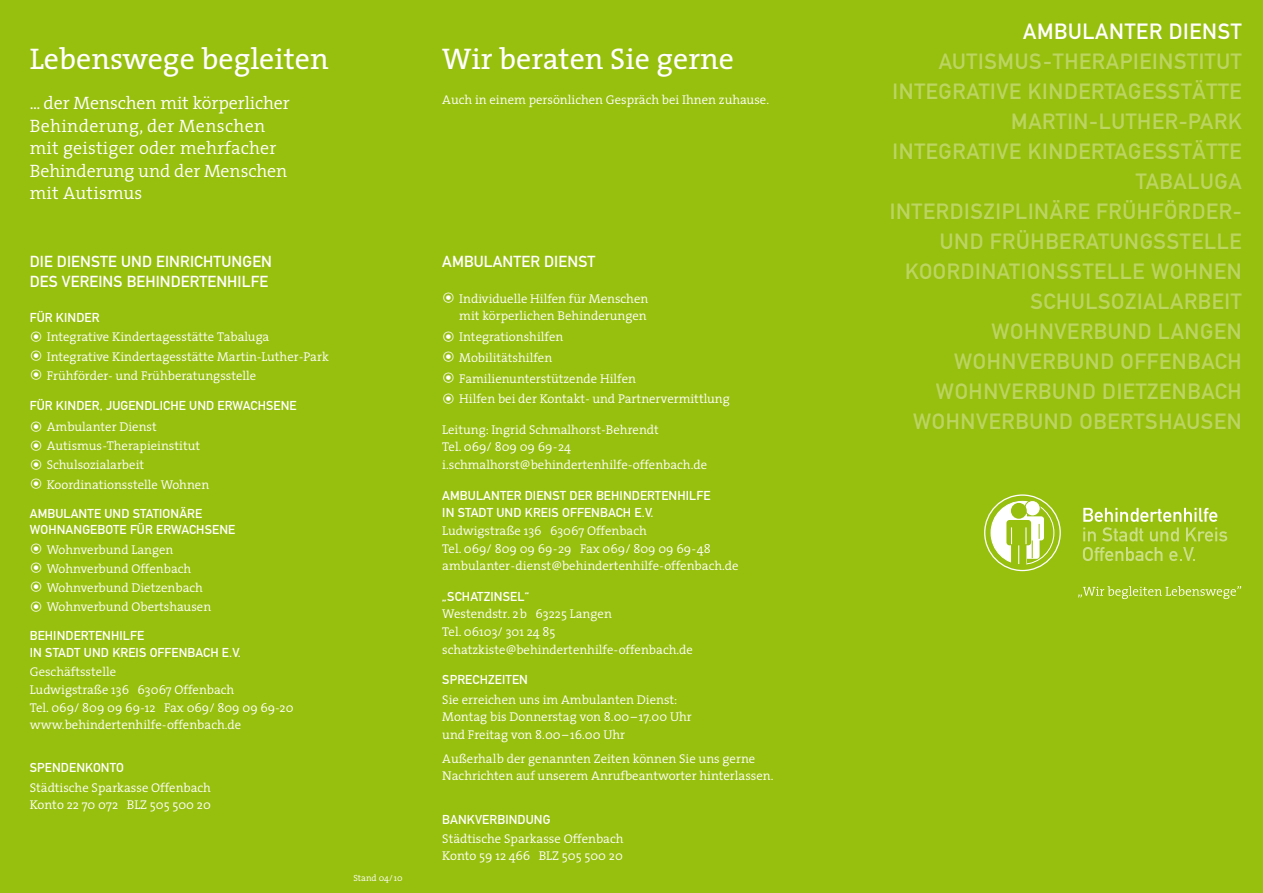
<style>
.page{position:relative;width:1263px;height:893px;background:#97bf0d}
.page>*{position:absolute;margin:0;border:0;box-sizing:border-box;transform-origin:0 0}
.t1{font:30px "The Serif";color:#fff}
.t2{font:21.75px "DIN Mittelschrift";letter-spacing:.03em;color:#bcd562}
.t3{font:21.75px "DIN Mittelschrift";letter-spacing:.03em;color:#fff}
.t4{font:300 18px/22.5px "The Serif";letter-spacing:.005em;color:#fff}
.t5{font:15.75px "DIN Mittelschrift";letter-spacing:.01em;color:#fff}
.t6{font:300 12.75px/17.7px "The Serif";color:#fff}
.t7{font:12.75px/16.5px "DIN Mittelschrift";letter-spacing:.01em;color:#fff}
.t8{font:300 9px "The Serif";color:#fff}
.s1{font-family:"Button Bonus Circle Positive";font-weight:400}
</style>
<div class="page">
<div style="left:991px;top:501px;width:63px;height:63px;background:#fff;border-radius:50%"></div>
<svg style="left:1027px;top:501px;width:27px;height:63px"></svg>
<div style="left:990px;top:501px;width:64px;height:64px;border:1px solid #fff;border-radius:50%"></div>
<div style="left:984px;top:494px;width:77px;height:77px;border:1px solid #fff;border-radius:50%"></div>
<div style="left:1025px;top:500px;width:15px;height:16px;background:#fff;border-radius:50%"></div>
<div style="left:1024px;top:500px;width:16px;height:16px;border:1px solid #97bf0d;border-radius:50%"></div>
<div style="left:1020px;top:516px;width:24px;height:24px;background:#fff;border-radius:3px"></div>
<svg style="left:1025px;top:531px;width:14px;height:28px"></svg>
<svg style="left:1032px;top:540px;width:1px;height:18px"></svg>
<svg style="left:1039px;top:524px;width:1px;height:15px"></svg>
<div style="left:1011px;top:503px;width:16px;height:16px;background:#97bf0d;border-radius:50%"></div>
<div style="left:1006px;top:520px;width:25px;height:25px;background:#97bf0d;border-radius:3px"></div>
<div style="left:1011px;top:538px;width:15px;height:29px;background:#97bf0d;border-radius:3px"></div>
<svg style="left:1018px;top:545px;width:1px;height:19px"></svg>
<svg style="left:1025px;top:527px;width:1px;height:17px"></svg>
<svg style="left:1083px;top:547px;width:79px;height:14px"></svg>
<svg style="left:1169px;top:547px;width:26px;height:14px"></svg>
<svg style="left:1083px;top:508px;width:144px;height:33px"></svg>
<svg style="left:1078px;top:586px;width:164px;height:13px"></svg>
<svg style="left:1011px;top:528px;width:1px;height:16px"></svg>
<h1 class="t1" style="left:30px;top:34px;width:301px">Lebenswege begleiten</h1>
<h3 class="t4" style="left:30px;top:91px;width:262px">... der Menschen mit körperlicher<br>Behinderung, der Menschen mit geistiger oder mehrfacher<br>Behinderung und der Menschen mit Autismus</h3>
<p class="t5" style="left:30px;top:253px;width:47px">DIE DIENSTE</p>
<p class="t5" style="left:121px;top:253px;width:11px">UND</p>
<p class="t5" style="left:156px;top:253px;width:19px">EINRICHTUNGEN</p>
<p class="t5" style="left:30px;top:272px;width:10px">DES</p>
<p class="t5" style="left:62px;top:272px;width:19px">VEREINS</p>
<p class="t5" style="left:127px;top:272px;width:20px">BEHINDERTENHILFE</p>
<p class="t7" style="left:30px;top:309px;width:9px">FÜR</p>
<p class="t7" style="left:56px;top:309px;width:17px">KINDER</p>
<p class="t6" style="left:30px;top:327px;width:301px;line-height:19.2px"><span class="s1">&gt;</span> Integrative Kindertagesstätte Tabaluga<br><span class="s1">&gt;</span> Integrative Kindertagesstätte Martin-Luther-Park <span class="s1">&gt;</span> Frühförder- und Frühberatungsstelle</p>
<p class="t7" style="left:30px;top:397px;width:9px">FÜR</p>
<p class="t7" style="left:56px;top:397px;width:17px">KINDER</p>
<p class="t7" style="left:100px;top:397px;width:21px">, JUGENDLICHE</p>
<p class="t7" style="left:189px;top:397px;width:9px">UND</p>
<p class="t7" style="left:218px;top:397px;width:17px">ERWACHSENE</p>
<p class="t6" style="left:30px;top:417px;width:181px;line-height:19.2px"><span class="s1">&gt;</span> Ambulanter Dienst<br><span class="s1">&gt;</span> Autismus-Therapieinstitut <span class="s1">&gt;</span> Schulsozialarbeit<br><span class="s1">&gt;</span> Koordinationsstelle Wohnen</p>
<p class="t7" style="left:30px;top:505px;width:17px">AMBULANTE</p>
<p class="t7" style="left:104px;top:505px;width:9px">UND</p>
<p class="t7" style="left:133px;top:505px;width:8px">STATIONÄRE</p>
<p class="t7" style="left:30px;top:522px;width:20px">WOHNANGEBOTE</p>
<p class="t7" style="left:130px;top:522px;width:9px">FÜR</p>
<p class="t7" style="left:156px;top:522px;width:17px">ERWACHSENE</p>
<p class="t6" style="left:30px;top:539px;width:183px;line-height:19.2px"><span class="s1">&gt;</span> Wohnverbund Langen<br><span class="s1">&gt;</span> Wohnverbund Offenbach<br><span class="s1">&gt;</span> Wohnverbund Dietzenbach <span class="s1">&gt;</span> Wohnverbund Obertshausen</p>
<p class="t7" style="left:30px;top:628px;width:31px">BEHINDERTENHILFE<br>IN STADT</p>
<p class="t7" style="left:84px;top:644px;width:9px">UND</p>
<p class="t7" style="left:112px;top:644px;width:16px">KREIS</p>
<p class="t7" style="left:150px;top:644px;width:17px">OFFENBACH</p>
<p class="t7" style="left:222px;top:644px;width:21px">E.V.</p>
<p class="t6" style="left:30px;top:663px;width:265px">Geschäftsstelle<br>Ludwigstraße 136 63067 Offenbach<br>Tel. 069/ 809 09 69-12 Fax 069/ 809 09 69-20 www.behindertenhilfe-offenbach.de</p>
<p class="t7" style="left:30px;top:760px;width:17px">SPENDENKONTO</p>
<p class="t6" style="left:30px;top:778px;width:183px">Städtische Sparkasse Offenbach<br>Konto 22 70 072 BLZ 505 500 20</p>
<p class="t8" style="left:353px;top:871px;width:51px">Stand 04/10</p>
<h1 class="t1" style="left:442px;top:34px;width:293px">Wir beraten Sie gerne</h1>
<p class="t6" style="left:442px;top:91px;width:328px">Auch in einem persönlichen Gespräch bei Ihnen zuhause.</p>
<p class="t5" style="left:442px;top:253px;width:21px">AMBULANTER</p>
<p class="t5" style="left:544px;top:253px;width:20px">DIENST</p>
<p class="t6" style="left:442px;top:289px;width:208px;text-align:right"><span class="s1">&gt;</span> Individuelle Hilfen für Menschen mit körperlichen Behinderungen</p>
<p class="t6" style="left:442px;top:326px;width:289px;line-height:20.7px"><span class="s1">&gt;</span> Integrationshilfen<br><span class="s1">&gt;</span> Mobilitätshilfen<br><span class="s1">&gt;</span> Familienunterstützende Hilfen<br><span class="s1">&gt;</span> Hilfen bei der Kontakt- und Partnervermittlung</p>
<p class="t6" style="left:442px;top:420px;width:266px">Leitung: Ingrid Schmalhorst-Behrendt<br>Tel. 069/ 809 09 69-24 i.schmalhorst@behindertenhilfe-offenbach.de</p>
<p class="t7" style="left:442px;top:487px;width:17px">AMBULANTER</p>
<p class="t7" style="left:525px;top:487px;width:16px">DIENST</p>
<p class="t7" style="left:570px;top:487px;width:9px">DER</p>
<p class="t7" style="left:596px;top:487px;width:16px">BEHINDERTENHILFE</p>
<p class="t7" style="left:442px;top:504px;width:31px">IN STADT</p>
<p class="t7" style="left:496px;top:504px;width:9px">UND</p>
<p class="t7" style="left:525px;top:504px;width:16px">KREIS</p>
<p class="t7" style="left:562px;top:504px;width:17px">OFFENBACH</p>
<p class="t7" style="left:634px;top:504px;width:21px">E.V.</p>
<p class="t6" style="left:442px;top:521px;width:298px">Ludwigstraße 136 63067 Offenbach<br>Tel. 069/ 809 09 69-29 Fax 069/ 809 09 69-48 ambulanter-dienst@behindertenhilfe-offenbach.de</p>
<p class="t7" style="left:442px;top:588px;width:21px">„SCHAT</p>
<p class="t7" style="left:484px;top:588px;width:15px">ZINSEL</p>
<p class="t7" style="left:525px;top:588px;width:6px">“</p>
<p class="t6" style="left:442px;top:605px;width:252px">Westendstr. 2b 63225 Langen<br>Tel. 06103/ 301 24 85 schatzkiste@behindertenhilfe-offenbach.de</p>
<p class="t7" style="left:442px;top:671px;width:24px">SPRECH</p>
<p class="t7" style="left:488px;top:671px;width:14px">ZEITEN</p>
<p class="t6" style="left:442px;top:690px;width:251px">Sie erreichen uns im Ambulanten Dienst:<br>Montag bis Donnerstag von 8.00 – 17.00 Uhr und Freitag von 8.00 – 16.00 Uhr</p>
<p class="t6" style="left:442px;top:749px;width:333px">Außerhalb der genannten Zeiten können Sie uns gerne<br>Nachrichten auf unserem Anrufbeantworter hinterlassen.</p>
<p class="t7" style="left:442px;top:811px;width:17px">BANKVERBINDUNG</p>
<p class="t6" style="left:442px;top:829px;width:183px">Städtische Sparkasse Offenbach<br>Konto 59 12 466 BLZ 505 500 20</p>
<h2 class="t3" style="left:1023px;top:18px;width:220px">AMBULANTER DIENST</h2>
<h2 class="t2" style="left:939px;top:48px;width:304px">AUTISMUS-THERAPIEINSTITUT</h2>
<h2 class="t2" style="left:892px;top:78px;width:351px">INTEGRATIVE KINDERTAGESSTÄTTE</h2>
<h2 class="t2" style="left:1011px;top:108px;width:232px">MARTIN-LUTHER-PARK</h2>
<h2 class="t2" style="left:892px;top:138px;width:351px">INTEGRATIVE KINDERTAGESSTÄTTE</h2>
<h2 class="t2" style="left:1136px;top:168px;width:107px">TABALUGA</h2>
<h2 class="t2" style="left:890px;top:198px;width:20px">INTERDIS</h2>
<h2 class="t2" style="left:983px;top:198px;width:25px">ZIPLINÄRE</h2>
<h2 class="t2" style="left:1096px;top:198px;width:147px">FRÜHFÖRDER-</h2>
<h2 class="t2" style="left:940px;top:228px;width:303px">UND FRÜHBERATUNGSSTELLE</h2>
<h2 class="t2" style="left:905px;top:258px;width:338px">KOORDINATIONSSTELLE WOHNEN</h2>
<h2 class="t2" style="left:1030px;top:288px;width:213px">SCHULSOZIALARBEIT</h2>
<h2 class="t2" style="left:991px;top:318px;width:252px">WOHNVERBUND LANGEN</h2>
<h2 class="t2" style="left:954px;top:348px;width:289px">WOHNVERBUND OFFENBACH</h2>
<h2 class="t2" style="left:936px;top:378px;width:307px">WOHNVERBUND DIETZENBACH</h2>
<h2 class="t2" style="left:913px;top:408px;width:195px">WOHNVERBUND OBERTSHAUSEN</h2>
</div>
